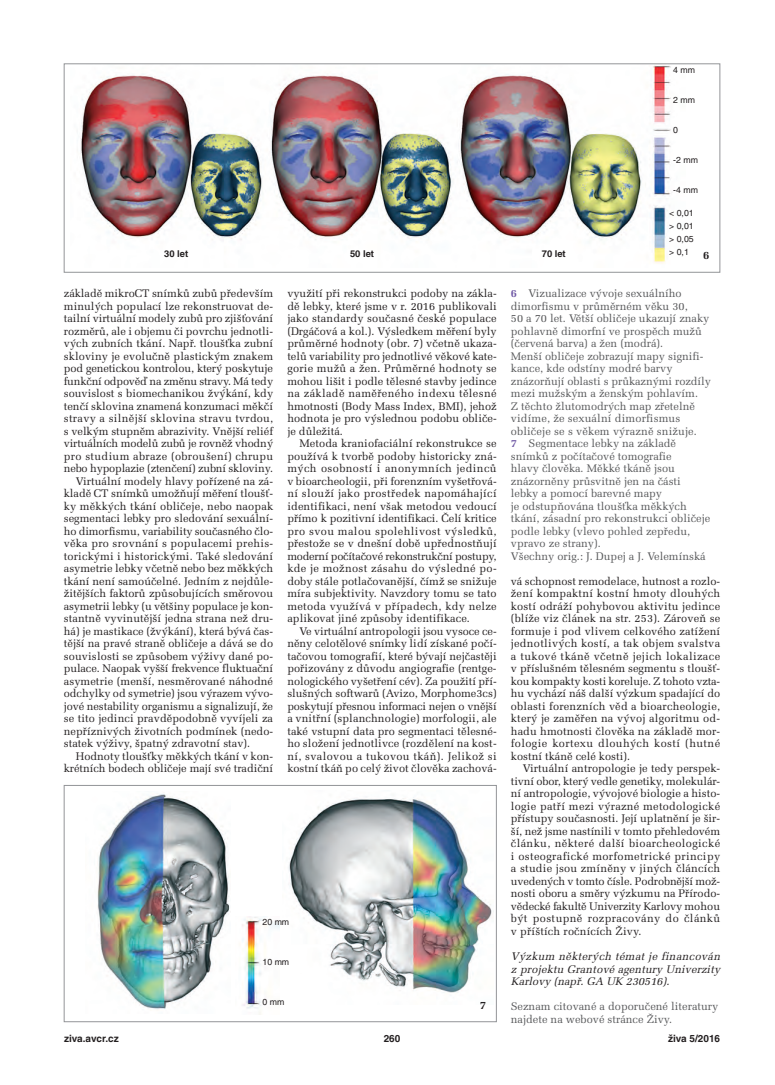
<style>
.page{position:relative;width:775px;height:1085px;background:#fff}
.page>*{position:absolute;margin:0;border:0;box-sizing:border-box;transform-origin:0 0}
.t1{font:700 11.25px "Melior CE";color:#231f20}
.t2{font:11px/12.5px "Melior CE";color:#231f20;text-align:justify}
.t3{font:11px/12.5px "Melior CE";color:#57585a}
.t4{font:italic 11px/12.5px "Melior CE";letter-spacing:.025em;color:#231f20;text-align:justify}
.t5{font:11px "Melior CE";letter-spacing:.025em;color:#231f20}
.t6{font:11px "Melior CE";letter-spacing:.03em;color:#231f20}
.t7{font:11px "Melior CE";letter-spacing:.02em;color:#231f20}
.t8{font:700 10px "Helvetica CE";color:#231f20}
.t9{font:700 9.38px "Helvetica CE";color:#231f20}
.t10{font:8.75px/13.1px "Helvetica CE";color:#231f20;text-align:justify}
.s1{font-weight:700;color:#7059a5}
</style>
<div class="page">
<img style="left:81px;top:65px;width:590px;height:199px">
<div style="left:64px;top:63px;width:655px;height:210px;border:1px solid #939598"></div>
<div style="left:64px;top:785px;width:432px;height:237px;border:1px solid #939598"></div>
<img style="left:97px;top:794px;width:133px;height:215px">
<img style="left:288px;top:797px;width:204px;height:196px">
<img style="left:242px;top:916px;width:37px;height:98px">
<p class="t10" style="left:672px;top:65px;width:23px">4 mm</p>
<p class="t10" style="left:672px;top:95px;width:23px">2 mm</p>
<p class="t10" style="left:672px;top:125px;width:6px">0</p>
<p class="t10" style="left:672px;top:155px;width:26px">-2 mm</p>
<p class="t10" style="left:672px;top:185px;width:26px">-4 mm</p>
<p class="t10" style="left:668px;top:207px;width:26px">&lt; 0,01 &gt; 0,01 &gt; 0,05 &gt; 0,1</p>
<p class="t9" style="left:164px;top:250px;width:25px">30 let</p>
<p class="t9" style="left:350px;top:250px;width:25px">50 let</p>
<p class="t9" style="left:541px;top:251px;width:25px">70 let</p>
<p class="t1" style="left:702px;top:251px;width:8px">6</p>
<p class="t3" style="left:510px;top:289px;width:201px"><span class="s1">6</span> Vizualizace vývoje sexuálního dimorfismu v průměrném věku 30,<br>50 a 70 let. Větší obličeje ukazují znaky pohlavně dimorfní ve prospěch mužů (červená barva) a žen (modrá).<br>Menší obličeje zobrazují mapy signifi&shy;kance, kde odstíny modré barvy znázorňují oblasti s průkaznými rozdíly mezi mužským a ženským pohlavím.<br>Z těchto žlutomodrých map zřetelně vidíme, že sexuální dimorfismus obličeje se s věkem výrazně snižuje.<br><span class="s1">7</span> Segmentace lebky na základě snímků z počítačové tomografie<br>hlavy člověka. Měkké tkáně jsou znázorněny průsvitně jen na části lebky a pomocí barevné mapy<br>je odstupňována tloušťka měkkých tkání, zásadní pro rekonstrukci obličeje podle lebky (vlevo pohled zepředu, vpravo ze strany).<br>Všechny orig.: J. Dupej a J. Velemínská</p>
<p class="t2" style="left:287px;top:289px;width:211px">využití při rekonstrukci podoby na zákla&shy;dě lebky, které jsme v r. 2016 publikovali jako standardy současné české populace (Drgáčová a kol.). Výsledkem měření byly průměrné hodnoty (obr. 7) včetně ukaza&shy;telů variability pro jednotlivé věkové kate&shy;gorie mužů a žen. Průměrné hodnoty se mohou lišit i podle tělesné stavby jedince na základě naměřeného indexu tělesné hmotnosti (Body Mass Index, BMI), jehož hodnota je pro výslednou podobu obliče&shy;je důležitá.</p>
<p class="t2" style="left:287px;top:439px;width:211px;text-indent:12px">Metoda kraniofaciální rekonstrukce se používá k tvorbě podoby historicky zná&shy;mých osobností i anonymních jedinců v bioarcheologii, při forenzním vyšetřová&shy;ní slouží jako prostředek napomáhající identifikaci, není však metodou vedoucí přímo k pozitivní identifikaci. Čelí kritice pro svou malou spolehlivost výsledků, přestože se v dnešní době upřednostňují moderní počítačové rekonstrukční postupy, kde je možnost zásahu do výsledné po - doby stále potlačovanější, čímž se snižuje míra subjektivity. Navzdory tomu se tato metoda využívá v případech, kdy nelze aplikovat jiné způsoby identifikace.</p>
<p class="t2" style="left:287px;top:626px;width:211px;text-indent:12px">Ve virtuální antropologii jsou vysoce ce - něny celotělové snímky lidí získané počí&shy;tačovou tomografií, které bývají nejčastěji pořizovány z důvodu angiografie (rentge&shy;nologického vyšetření cév). Za použití pří&shy;slušných softwarů (Avizo, Morphome3cs) poskytují přesnou informaci nejen o vnější a vnitřní (splanchnologie) morfologii, ale také vstupní data pro segmentaci tělesné&shy;ho složení jednotlivce (rozdělení na kost&shy;ní, svalovou a tukovou tkáň). Jelikož si kostní tkáň po celý život člověka zachová -</p>
<p class="t2" style="left:64px;top:289px;width:211px">základě mikroCT snímků zubů především</p>
<p class="t2" style="left:64px;top:301px;width:211px">minulých populací lze rekonstruovat de -</p>
<p class="t2" style="left:64px;top:314px;width:211px">tailní virtuální modely zubů pro zjišťování</p>
<p class="t2" style="left:64px;top:326px;width:211px">rozměrů, ale i objemu či povrchu jednotli -</p>
<p class="t2" style="left:64px;top:339px;width:211px">vých zubních tkání. Např. tloušťka zubní</p>
<p class="t2" style="left:64px;top:351px;width:211px">skloviny je evolučně plastickým znakem</p>
<p class="t2" style="left:64px;top:364px;width:211px">pod genetickou kontrolou, který poskytuje</p>
<p class="t2" style="left:64px;top:376px;width:211px">funkční odpověď na změnu stravy. Má tedy</p>
<p class="t2" style="left:64px;top:389px;width:211px">souvislost s biomechanikou žvýkání, kdy</p>
<p class="t2" style="left:64px;top:401px;width:211px">tenčí sklovina znamená konzumaci měkčí</p>
<p class="t5" style="left:64px;top:415px;width:211px">stravy a silnější sklovina stravu tvrdou,</p>
<p class="t2" style="left:64px;top:426px;width:211px">s velkým stupněm abrazivity. Vnější reliéf</p>
<p class="t2" style="left:64px;top:439px;width:211px">virtuálních modelů zubů je rovněž vhodný</p>
<p class="t6" style="left:64px;top:452px;width:211px">pro studium abraze (obroušení) chrupu</p>
<p class="t2" style="left:64px;top:464px;width:211px">nebo hypoplazie (ztenčení) zubní skloviny.</p>
<p class="t2" style="left:76px;top:476px;width:199px">Virtuální modely hlavy pořízené na zá -</p>
<p class="t2" style="left:64px;top:489px;width:211px">kladě CT snímků umožňují měření tloušť-</p>
<p class="t2" style="left:64px;top:501px;width:211px">ky měkkých tkání obličeje, nebo naopak</p>
<p class="t2" style="left:64px;top:514px;width:211px">segmentaci lebky pro sledování sexuální-</p>
<p class="t2" style="left:64px;top:526px;width:211px">ho dimorfismu, variability současného člo-</p>
<p class="t7" style="left:64px;top:540px;width:211px">věka pro srovnání s populacemi prehis -</p>
<p class="t2" style="left:64px;top:551px;width:211px">torickými i historickými. Také sledování</p>
<p class="t2" style="left:64px;top:564px;width:211px">asymetrie lebky včetně nebo bez měkkých</p>
<p class="t2" style="left:64px;top:576px;width:211px">tkání není samoúčelné. Jedním z nejdůle-</p>
<p class="t2" style="left:64px;top:589px;width:211px">žitějších faktorů způsobujících směrovou</p>
<p class="t2" style="left:64px;top:601px;width:211px">asymetrii lebky (u většiny populace je kon-</p>
<p class="t2" style="left:64px;top:614px;width:211px">stantně vyvinutější jedna strana než dru-</p>
<p class="t2" style="left:64px;top:626px;width:211px">há) je mastikace (žvýkání), která bývá čas-</p>
<p class="t2" style="left:64px;top:639px;width:211px">tější na pravé straně obličeje a dává se do</p>
<p class="t2" style="left:64px;top:651px;width:211px">souvislosti se způsobem výživy dané po -</p>
<p class="t2" style="left:64px;top:664px;width:211px">pulace. Naopak vyšší frekvence fluktuační</p>
<p class="t2" style="left:64px;top:676px;width:211px">asymetrie (menší, nesměrované náhodné</p>
<p class="t2" style="left:64px;top:689px;width:211px">odchylky od symetrie) jsou výrazem vývo-</p>
<p class="t2" style="left:64px;top:701px;width:211px">jové nestability organismu a signalizují, že</p>
<p class="t2" style="left:64px;top:714px;width:211px">se tito jedinci pravděpodobně vyvíjeli za</p>
<p class="t2" style="left:64px;top:726px;width:211px">nepříznivých životních podmínek (nedo-</p>
<p class="t2" style="left:64px;top:739px;width:188px">statek výživy, špatný zdravotní stav).</p>
<p class="t2" style="left:76px;top:751px;width:199px">Hodnoty tloušťky měkkých tkání v kon-</p>
<p class="t2" style="left:64px;top:764px;width:211px">krétních bodech obličeje mají své tradiční</p>
<p class="t2" style="left:510px;top:576px;width:211px">vá schopnost remodelace, hutnost a rozlo&shy;žení kompaktní kostní hmoty dlouhých kostí odráží pohybovou aktivitu jedince (blíže viz článek na str. 253). Zároveň se formuje i pod vlivem celkového zatížení jednotlivých kostí, a tak objem svalstva a tukové tkáně včetně jejich lokalizace v příslušném tělesném segmentu s tloušť&shy;kou kompakty kosti koreluje. Z tohoto vzta&shy;hu vychází náš další výzkum spadající do oblasti forenzních věd a bioarcheologie, který je zaměřen na vývoj algoritmu od - hadu hmotnosti člověka na základě mor&shy;fologie kortexu dlouhých kostí (hutné kostní tkáně celé kosti).</p>
<p class="t2" style="left:510px;top:763px;width:211px;text-indent:12px">Virtuální antropologie je tedy perspek&shy;tivní obor, který vedle genetiky, molekulár - ní antropologie, vývojové biologie a histo&shy;logie patří mezi výrazné metodologické přístupy současnosti. Její uplatnění je šir&shy;ší, než jsme nastínili v tomto přehledovém článku, některé další bioarcheologické i osteografické morfometrické principy a studie jsou zmíněny v jiných článcích uvedených v tomto čísle. Podrobnější mož&shy;nosti oboru a směry výzkumu na Přírodo&shy;vědecké fakultě Univerzity Karlovy mohou být postupně rozpracovány do článků v příštích ročnících Živy.</p>
<p class="t4" style="left:510px;top:951px;width:213px">Výzkum některých témat j e financován z proj ektu Grantové agentury Univerzity Karlovy (např. GA UK 230516).</p>
<p class="t3" style="left:510px;top:1001px;width:209px">Seznam citované a doporučené literatury najdete na webové stránce Živy.</p>
<p class="t10" style="left:262px;top:916px;width:28px">20 mm</p>
<p class="t10" style="left:262px;top:956px;width:28px">10 mm</p>
<p class="t10" style="left:262px;top:996px;width:23px">0 mm</p>
<p class="t1" style="left:479px;top:1001px;width:8px">7</p>
<p class="t8" style="left:64px;top:1035px;width:56px">ziva.avcr.cz</p>
<p class="t8" style="left:383px;top:1035px;width:18px">260</p>
<p class="t8" style="left:667px;top:1035px;width:54px">živa 5/2016</p>
</div>
